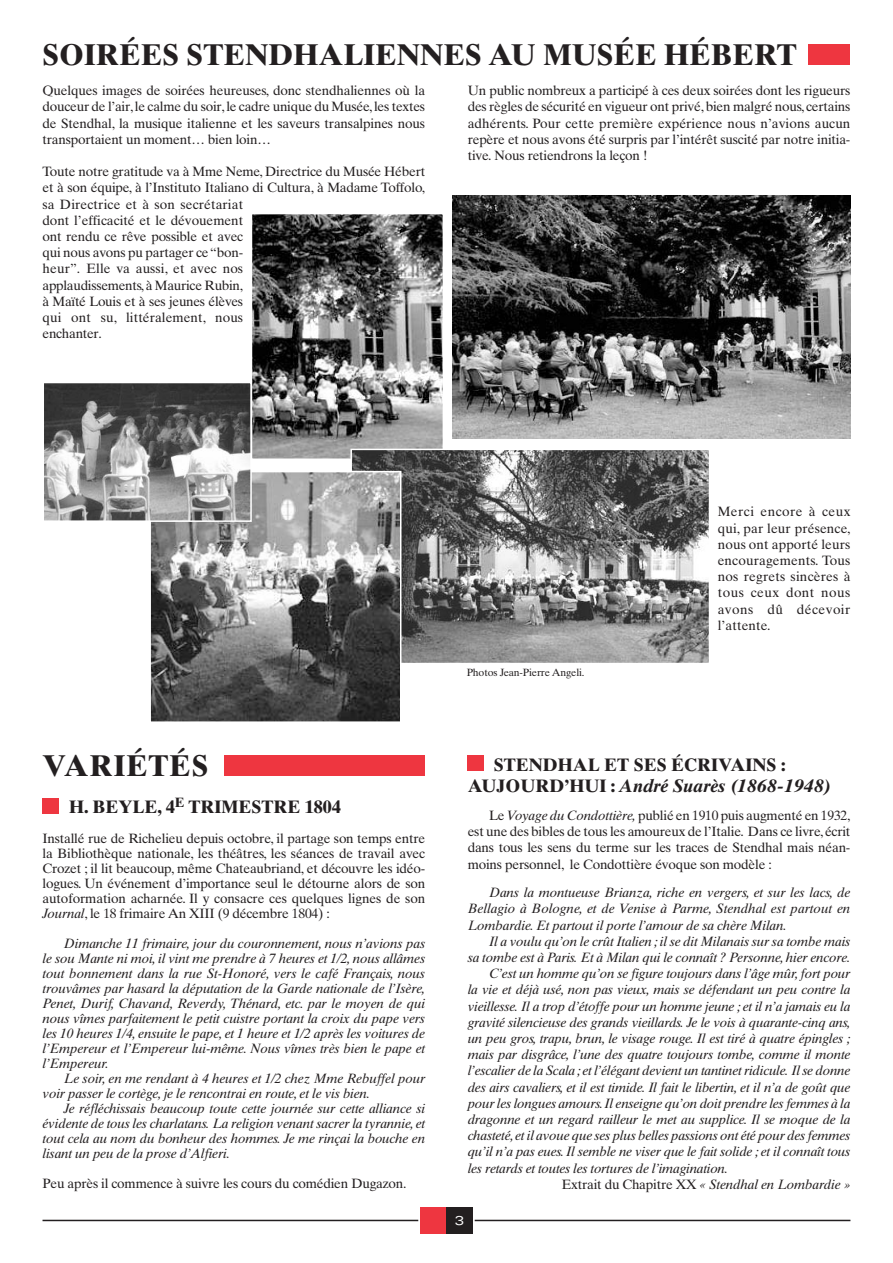
<style>
.page{position:relative;width:893px;height:1263px;background:#fff}
.page>*{position:absolute;margin:0;border:0;box-sizing:border-box;transform-origin:0 0}
.t1{font:700 30px "Times Ten";color:#231f20}
.t2{font:700 30px "Times Ten";letter-spacing:.025em;color:#231f20}
.t3{font:700 18px/21.6px "Times Ten";color:#231f20}
.t4{font:italic 13.5px/15px "Times Ten";letter-spacing:-.02em;color:#231f20;text-align:justify}
.t5{font:13.5px/16.2px "Times Ten";letter-spacing:-.015em;color:#231f20;text-align:justify}
.t6{font:expanded 12px "Unitus B";color:#fff}
.t7{font:10.5px "Times Ten";letter-spacing:-.015em;color:#231f20}
.s1{font-style:italic}
.s2{font-style:normal}
</style>
<div class="page">
<div style="left:421px;top:1208px;width:26px;height:26px;background:#ee3640"></div>
<div style="left:447px;top:1208px;width:26px;height:26px;background:#231f20"></div>
<hr style="left:475px;top:1220px;width:375px;height:1px;background:#231f20">
<hr style="left:43px;top:1220px;width:375px;height:1px;background:#231f20">
<div style="left:225px;top:756px;width:200px;height:20px;background:#ee3640"></div>
<img style="left:453px;top:196px;width:397px;height:243px">
<img style="left:254px;top:216px;width:187px;height:241px">
<div style="left:251px;top:213px;width:193px;height:247px;border:2px solid #fff"></div>
<img style="left:353px;top:452px;width:354px;height:209px">
<div style="left:350px;top:449px;width:360px;height:215px;border:2px solid #fff"></div>
<img style="left:152px;top:474px;width:246px;height:246px">
<div style="left:149px;top:471px;width:252px;height:252px;border:2px solid #fff"></div>
<img style="left:46px;top:385px;width:203px;height:134px">
<div style="left:43px;top:382px;width:209px;height:140px;border:2px solid #fff"></div>
<div style="left:808px;top:44px;width:42px;height:20px;background:#ee3640"></div>
<div style="left:43px;top:798px;width:16px;height:15px;background:#ee3640"></div>
<div style="left:468px;top:755px;width:16px;height:15px;background:#ee3640"></div>
<h1 class="t1" style="left:43px;top:44px;width:756px">SOIRÉES STENDHALIENNES AU MUSÉE HÉBERT</h1>
<p class="t5" style="left:43px;top:84px;width:384px">Quelques images de soirées heureuses, donc stendhaliennes où la douceur de l’air,le calme du soir,le cadre unique du Musée,les textes de Stendhal, la musique italienne et les saveurs transalpines nous transportaient un moment… bien loin…</p>
<p class="t5" style="left:43px;top:165px;width:384px;text-align:left">Toute notre gratitude va à Mme Neme, Directrice du Musée Hébert et à son équipe, à l’Instituto Italiano di Cultura, à Madame Toffolo, sa Directrice et à son secrétariat<br>dont l’efficacité et le dévouement<br>ont rendu ce rêve possible et avec<br>qui nous avons pu partager ce “bon-<br>heur”. Elle va aussi, et avec nos<br>applaudissements,à Maurice Rubin,<br>à Maïté Louis et à ses jeunes élèves<br>qui ont su, littéralement, nous<br>enchanter.</p>
<p class="t5" style="left:468px;top:84px;width:384px">Un public nombreux a participé à ces deux soirées dont les rigueurs des règles de sécurité en vigueur ont privé,bien malgré nous, certains adhérents. Pour cette première expérience nous n’avions aucun repère et nous avons été surpris par l’intérêt suscité par notre initia&shy;tive. Nous retiendrons la leçon !</p>
<h1 class="t2" style="left:43px;top:756px;width:167px">VARIÉTÉS</h1>
<h2 class="t3" style="left:69px;top:798px;width:273px">H. BEYLE, 4<sup>E</sup> TRIMESTRE 1804</h2>
<p class="t5" style="left:43px;top:832px;width:384px;line-height:15px">Installé rue de Richelieu depuis octobre, il partage son temps entre la Bibliothèque nationale, les théâtres, les séances de travail avec Crozet ; il lit beaucoup, même Chateaubriand, et découvre les idéo&shy;logues. Un événement d’importance seul le détourne alors de son autoformation acharnée. Il y consacre ces quelques lignes de son <span class="s1">Journal</span>, le 18 frimaire An XIII (9 décembre 1804) :</p>
<p class="t4" style="left:43px;top:937px;width:384px;text-indent:21px">Dimanche 11 frimaire, jour du couronnement, nous n’avions pas le sou Mante ni moi, il vint me prendre à 7 heures et 1/2, nous allâmes tout bonnement dans la rue St-Honoré, vers le café Français, nous trouvâmes par hasard la députation de la Garde nationale de l’Isère, Penet, Durif, Chavand, Reverdy, Thénard, etc. par le moyen de qui nous vîmes parfaitement le petit cuistre portant la croix du pape vers les 10 heures 1/4, ensuite le pape, et 1 heure et 1/2 après les voitures de l’Empereur et l’Empereur lui-même. Nous vîmes très bien le pape et l’Empereur.</p>
<p class="t4" style="left:43px;top:1072px;width:384px;text-indent:21px">Le soir, en me rendant à 4 heures et 1/2 chez Mme Rebuffel pour voir passer le cortège, je le rencontrai en route, et le vis bien.</p>
<p class="t4" style="left:43px;top:1102px;width:384px;text-indent:21px">Je réfléchissais beaucoup toute cette journée sur cette alliance si évidente de tous les charlatans. La religion venant sacrer la tyrannie, et tout cela au nom du bonheur des hommes. Je me rinçai la bouche en lisant un peu de la prose d’Alfieri.</p>
<p class="t5" style="left:43px;top:1177px;width:366px">Peu après il commence à suivre les cours du comédien Dugazon.</p>
<p class="t7" style="left:467px;top:668px;width:119px">Photos Jean-Pierre Angeli.</p>
<p class="t5" style="left:718px;top:505px;width:134px">Merci encore à ceux qui, par leur présence, nous ont apporté leurs encouragements. Tous nos regrets sincères à tous ceux dont nous avons dû décevoir l’attente.</p>
<h2 class="t3" style="left:468px;top:756px;width:365px;text-indent:26px">STENDHAL ET SES ÉCRIVAINS :<br>AUJOURD’HUI : <span class="s1">André Suarès (1868-1948)</span></h2>
<p class="t5" style="left:468px;top:809px;width:384px;text-indent:21px">Le <span class="s1">Voyage du Condottière,</span> publié en 1910 puis augmenté en 1932, est une des bibles de tous les amoureux de l’Italie. Dans ce livre,écrit dans tous les sens du terme sur les traces de Stendhal mais néan&shy;moins personnel, le Condottière évoque son modèle :</p>
<p class="t4" style="left:468px;top:886px;width:384px;line-height:16.2px;text-indent:21px">Dans la montueuse Brianza, riche en vergers, et sur les lacs, de Bellagio à Bologne, et de Venise à Parme, Stendhal est partout en Lombardie. Et partout il porte l’amour de sa chère Milan.</p>
<p class="t4" style="left:489px;top:935px;width:363px">Il a voulu qu’on le crût Italien ;il se dit Milanais sur sa tombe mais</p>
<p class="t4" style="left:468px;top:951px;width:384px">sa tombe est à Paris. Et à Milan qui le connaît ? Personne, hier encore.</p>
<p class="t4" style="left:489px;top:967px;width:363px">C’est un homme qu’on se figure toujours dans l’âge mûr, fort pour</p>
<p class="t4" style="left:468px;top:983px;width:384px">la vie et déjà usé, non pas vieux, mais se défendant un peu contre la</p>
<p class="t4" style="left:468px;top:1000px;width:384px">vieillesse. Il a trop d’étoffe pour un homme jeune ; et il n’a jamais eu la</p>
<p class="t4" style="left:468px;top:1016px;width:384px">gravité silencieuse des grands vieillards. Je le vois à quarante-cinq ans,</p>
<p class="t4" style="left:468px;top:1032px;width:384px">un peu gros, trapu, brun, le visage rouge. Il est tiré à quatre épingles ;</p>
<p class="t4" style="left:468px;top:1048px;width:384px">mais par disgrâce, l’une des quatre toujours tombe, comme il monte</p>
<p class="t4" style="left:468px;top:1064px;width:384px">l’escalier de la Scala ;et l’élégant devient un tantinet ridicule. Il se donne</p>
<p class="t4" style="left:468px;top:1081px;width:384px">des airs cavaliers, et il est timide. Il fait le libertin, et il n’a de goût que</p>
<p class="t4" style="left:468px;top:1097px;width:384px">pour les longues amours.Il enseigne qu’on doit prendre les femmes à la</p>
<p class="t4" style="left:468px;top:1113px;width:384px">dragonne et un regard railleur le met au supplice. Il se moque de la</p>
<p class="t4" style="left:468px;top:1129px;width:384px">chasteté,et il avoue que ses plus belles passions ont été pour des femmes</p>
<p class="t4" style="left:468px;top:1145px;width:384px">qu’il n’a pas eues. Il semble ne viser que le fait solide ; et il connaît tous</p>
<p class="t4" style="left:468px;top:1162px;width:262px">les retards et toutes les tortures de l’imagination.</p>
<p class="t4" style="left:562px;top:1178px;width:290px"><span class="s2">Extrait du Chapitre XX</span> « Stendhal en Lombardie »</p>
<p class="t6" style="left:454px;top:1214px;width:12px">3</p>
</div>
